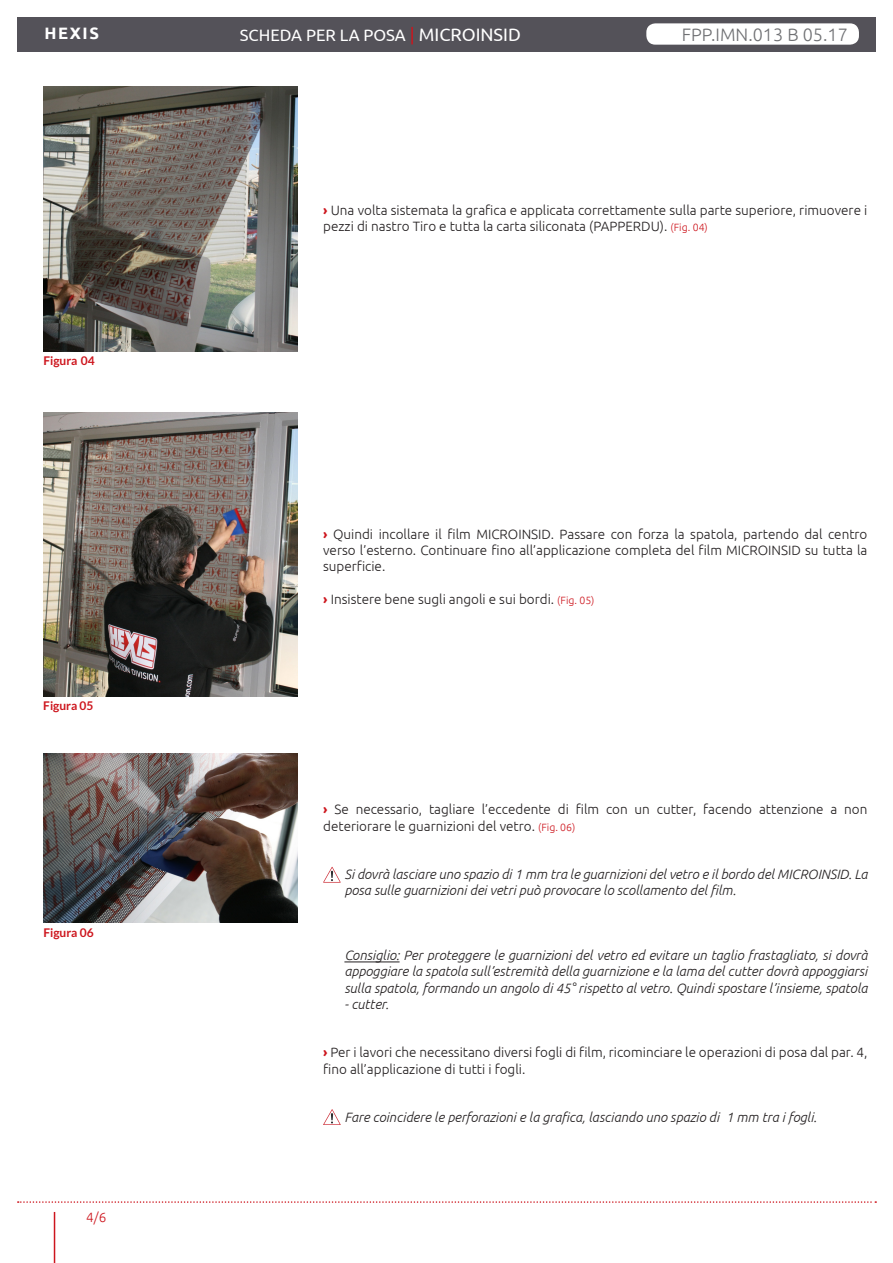
<style>
.page{position:relative;width:893px;height:1263px;background:#fff}
.page>*{position:absolute;margin:0;border:0;box-sizing:border-box;transform-origin:0 0}
.t1{font:300 18px "Ubuntu";color:#6f7073}
.t2{font:16.5px "Ubuntu";color:#fff}
.t3{font:700 16.5px "Ubuntu";letter-spacing:.1em;color:#fff}
.t4{font:300 13.5px/16.2px "Ubuntu";color:#231f20}
.avertissement{font:italic 300 13.5px/16.2px "Ubuntu";color:#231f20}
.t5{font:300 13.5px "Ubuntu";color:#cd151d}
.t6{font:700 12px "Lato";color:#cd151d}
.s1{font-size:18px;color:#cd151d}
.s2{font-size:18px}
.s3{font-weight:700;color:#cd151d}
.s4{font-size:10.5px;color:#cd151d}
</style>
<div class="page">
<svg style="left:18px;top:1201px;width:858px;height:2px"></svg>
<hr style="left:54px;top:1212px;width:1px;height:51px;background:#cd151d">
<div style="left:17px;top:17px;width:859px;height:34px;background:#545259"></div>
<hr style="left:344px;top:962px;width:56px;height:1px;background:#231f20">
<img style="left:43px;top:87px;width:254px;height:264px">
<img style="left:43px;top:413px;width:254px;height:283px">
<img style="left:43px;top:753px;width:254px;height:170px">
<svg style="left:323px;top:867px;width:18px;height:15px"></svg>
<svg style="left:323px;top:1109px;width:18px;height:16px"></svg>
<div style="left:646px;top:23px;width:213px;height:22px;background:#fff;border-radius:9px"></div>
<p class="t3" style="left:44px;top:23px;width:56px">HEXIS</p>
<p class="t6" style="left:43px;top:354px;width:53px">Figura 04</p>
<p class="t6" style="left:43px;top:699px;width:52px">Figura 05</p>
<p class="t6" style="left:43px;top:926px;width:52px">Figura 06</p>
<p class="t5" style="left:86px;top:1209px;width:22px">4/6</p>
<p class="t2" style="left:240px;top:25px;width:283px">SCHEDA PER LA POSA <span class="s1">|</span> <span class="s2">MICROINSID</span></p>
<h1 class="t1" style="left:682px;top:24px;width:167px">FPP.IMN.013 B 05.17</h1>
<p class="t4" style="left:323px;top:202px;width:546px"><span class="s3">›</span> Una volta sistemata la grafica e applicata correttamente sulla parte superiore, rimuovere i pezzi di nastro Tiro e tutta la carta siliconata (PAPPERDU). <span class="s4">(Fig. 04)</span></p>
<p class="t4" style="left:323px;top:526px;width:546px;text-align:justify"><span class="s3">›</span> Quindi incollare il film MICROINSID. Passare con forza la spatola, partendo dal centro verso l’esterno. Continuare fino all’applicazione completa del film MICROINSID su tutta la superficie.</p>
<p class="t4" style="left:323px;top:591px;width:273px"><span class="s3">›</span> Insistere bene sugli angoli e sui bordi. <span class="s4">(Fig. 05)</span></p>
<p class="t4" style="left:323px;top:801px;width:546px"><span class="s3">›</span> Se necessario, tagliare l’eccedente di film con un cutter, facendo attenzione a non deteriorare le guarnizioni del vetro. <span class="s4">(Fig. 06)</span></p>
<p class="avertissement" style="left:344px;top:866px;width:524px">Si dovrà lasciare uno spazio di 1 mm tra le guarnizioni del vetro e il bordo del MICROINSID. La posa sulle guarnizioni dei vetri può provocare lo scollamento del film.</p>
<p class="avertissement" style="left:344px;top:947px;width:524px;text-align:justify">Consiglio: Per proteggere le guarnizioni del vetro ed evitare un taglio frastagliato, si dovrà appoggiare la spatola sull’estremità della guarnizione e la lama del cutter dovrà appoggiarsi sulla spatola, formando un angolo di 45° rispetto al vetro. Quindi spostare l’insieme, spatola</p>
<p class="avertissement" style="left:344px;top:996px;width:46px">- cutter.</p>
<p class="t4" style="left:323px;top:1044px;width:546px"><span class="s3">›</span> Per i lavori che necessitano diversi fogli di film, ricominciare le operazioni di posa dal par. 4, fino all’applicazione di tutti i fogli.</p>
<p class="avertissement" style="left:344px;top:1109px;width:474px">Fare coincidere le perforazioni e la grafica, lasciando uno spazio di 1 mm tra i fogli.</p>
</div>
